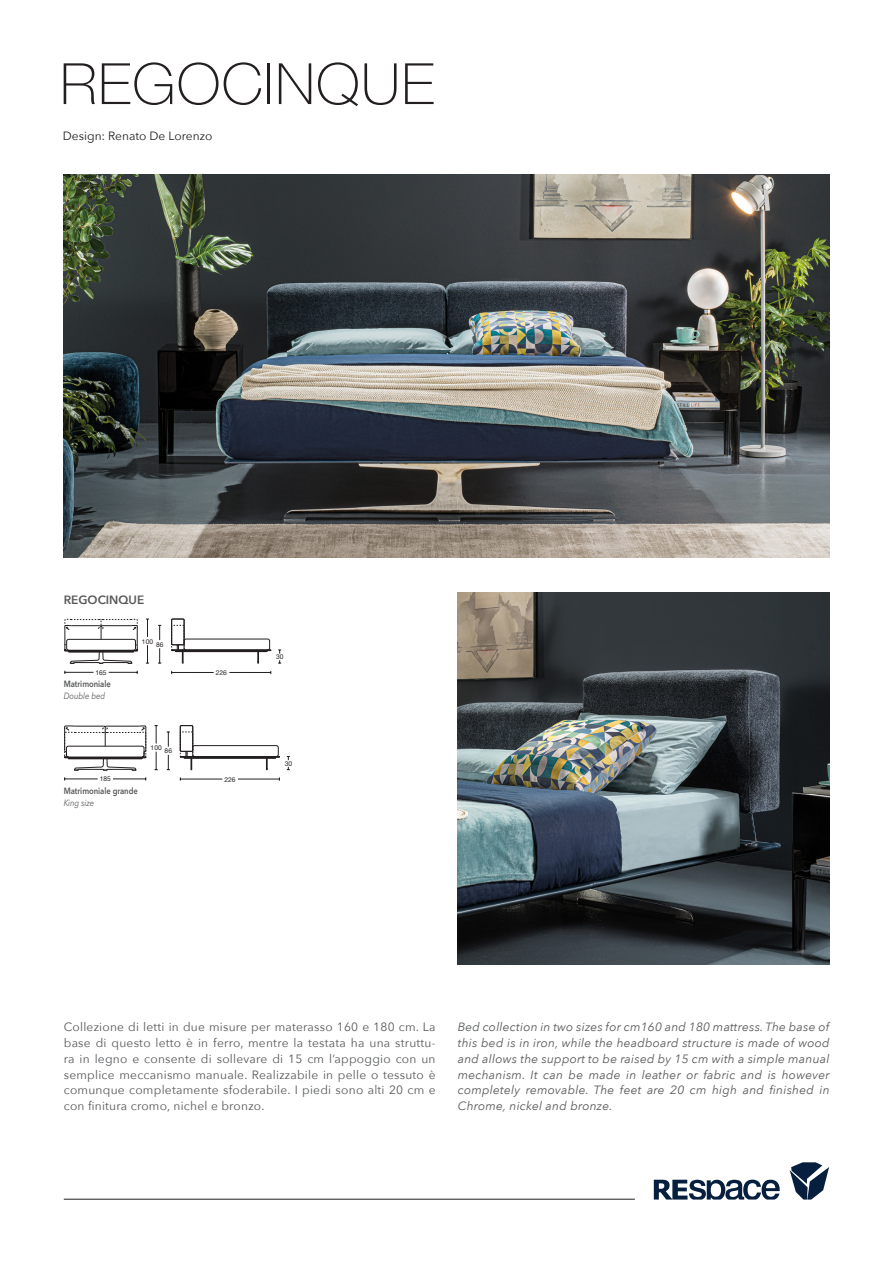
<style>
.page{position:relative;width:893px;height:1263px;background:#fff}
.page>*{position:absolute;margin:0;border:0;box-sizing:border-box;transform-origin:0 0}
.t1{font:100 57px "Helvetica Neue LT Std";letter-spacing:.02em;color:#231f20}
.t2{font:12px/15.8px "Avenir Next";letter-spacing:.02em;color:#57585a;text-align:justify}
.t3{font:italic 12px/15.8px "Avenir Next";letter-spacing:.02em;color:#57585a;text-align:justify}
.t4{font:12px "Avenir Next";color:#231f20}
.t5{font:600 12px "Avenir Next";color:#57585a}
.t6{font:600 9px "Avenir Next";letter-spacing:-.005em;color:#57585a;scale:.85 1}
.t7{font:italic 9px "Avenir Next";letter-spacing:-.005em;color:#57585a;scale:.85 1}
.t8{font:6.6px "Helvetica Neue LT Std";color:#231f20}
</style>
<div class="page">
<svg style="left:790px;top:1162px;width:39px;height:37px"></svg>
<svg style="left:654px;top:1179px;width:126px;height:20px"></svg>
<hr style="left:64px;top:1199px;width:571px;height:1px;background:#231f20">
<img style="left:64px;top:174px;width:766px;height:383px">
<img style="left:458px;top:592px;width:372px;height:372px">
<hr style="left:172px;top:672px;width:42px;height:1px;background:#231f20">
<hr style="left:229px;top:672px;width:42px;height:1px;background:#231f20">
<svg style="left:146px;top:619px;width:3px;height:18px"></svg>
<svg style="left:146px;top:645px;width:3px;height:19px"></svg>
<svg style="left:158px;top:625px;width:3px;height:15px"></svg>
<svg style="left:158px;top:648px;width:3px;height:16px"></svg>
<svg style="left:171px;top:618px;width:100px;height:45px"></svg>
<hr style="left:180px;top:779px;width:42px;height:1px;background:#231f20">
<hr style="left:238px;top:779px;width:41px;height:1px;background:#231f20">
<svg style="left:155px;top:725px;width:3px;height:18px"></svg>
<svg style="left:155px;top:752px;width:3px;height:18px"></svg>
<svg style="left:167px;top:732px;width:3px;height:15px"></svg>
<svg style="left:167px;top:755px;width:3px;height:15px"></svg>
<svg style="left:180px;top:725px;width:100px;height:45px"></svg>
<svg style="left:64px;top:619px;width:74px;height:55px"></svg>
<svg style="left:64px;top:725px;width:82px;height:46px"></svg>
<hr style="left:113px;top:779px;width:33px;height:1px;background:#231f20">
<hr style="left:65px;top:779px;width:33px;height:1px;background:#231f20">
<h1 class="t1" style="left:60px;top:51px;width:376px">REGOCINQUE</h1>
<p class="t4" style="left:63px;top:126px;width:151px">Design: Renato De Lorenzo</p>
<p class="t5" style="left:64px;top:590px;width:82px">REGOCINQUE</p>
<p class="t8" style="left:96px;top:668px;width:13px">165</p>
<p class="t6" style="left:64px;top:676px;width:57px">Matrimoniale</p>
<p class="t7" style="left:64px;top:688px;width:50px">Double bed</p>
<p class="t8" style="left:100px;top:775px;width:13px">185</p>
<p class="t8" style="left:142px;top:637px;width:13px">100</p>
<p class="t8" style="left:156px;top:640px;width:9px">86</p>
<p class="t8" style="left:151px;top:744px;width:13px">100</p>
<p class="t8" style="left:165px;top:747px;width:9px">86</p>
<p class="t6" style="left:64px;top:783px;width:89px">Matrimoniale grande</p>
<p class="t7" style="left:64px;top:795px;width:37px">King size</p>
<p class="t8" style="left:216px;top:669px;width:13px">226</p>
<p class="t8" style="left:224px;top:775px;width:13px">226</p>
<p class="t8" style="left:276px;top:653px;width:9px">30</p>
<p class="t8" style="left:285px;top:759px;width:9px">30</p>
<p class="t2" style="left:64px;top:1019px;width:373px">Collezione di letti in due misure per materasso 160 e 180 cm. La base di questo letto è in ferro, mentre la testata ha una struttu&shy;ra in legno e consente di sollevare di 15 cm l’appoggio con un semplice meccanismo manuale. Realizzabile in pelle o tessuto è comunque completamente sfoderabile. I piedi sono alti 20 cm e con finitura cromo, nichel e bronzo.</p>
<p class="t3" style="left:458px;top:1019px;width:373px">Bed collection in two sizes for cm160 and 180 mattress. The base of this bed is in iron, while the headboard structure is made of wood and allows the support to be raised by 15 cm with a simple manual mechanism. It can be made in leather or fabric and is however completely removable. The feet are 20 cm high and finished in Chrome, nickel and bronze.</p>
</div>
